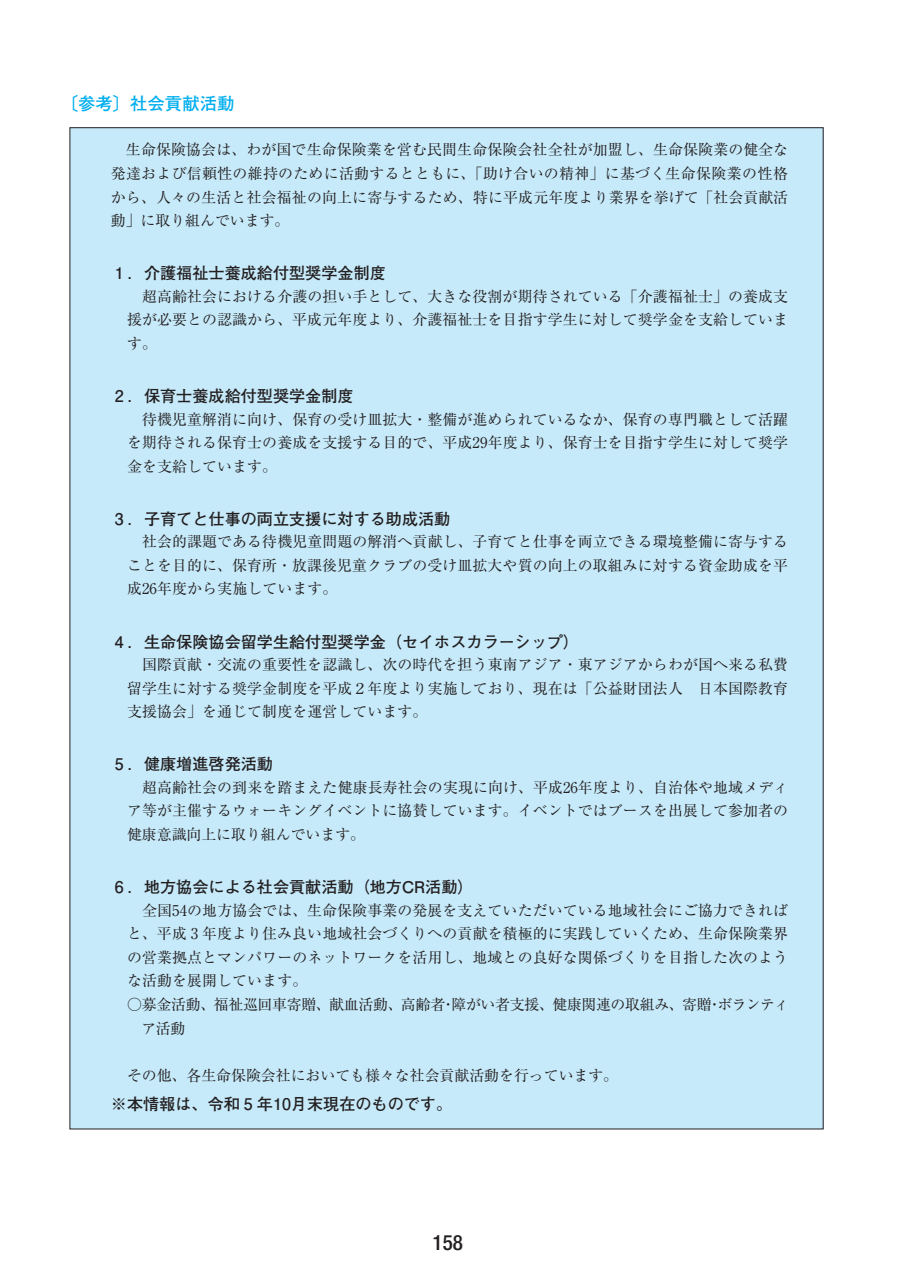
<style>
.page{position:relative;width:903px;height:1275px;background:#fff}
.page>*{position:absolute;margin:0;border:0;box-sizing:border-box;transform-origin:0 0}
.t1{font:500 condensed 21px "Helvetica Neue LT Std";color:#231f20}
.t2{font:700 17.32px "Futo Go B101 Pro";color:#00aeef}
.t3{font:700 16.1px "Futo Go B101 Pro";color:#231f20}
.t4{font:14.88px/23.6px "Ryumin Pro";letter-spacing:.01em;color:#231f20;text-align:justify}
.t5{font:14.88px/23.6px "Ryumin Pro";letter-spacing:-.015em;color:#231f20}
</style>
<div class="page">
<div style="left:70px;top:128px;width:753px;height:1001px;background:#c6eafa"></div>
<p class="t2" style="left:61px;top:89px;width:175px">〔参考〕社会貢献活動</p>
<p class="t4" style="left:111px;top:137px;width:679px">　生命保険協会は、わが国で生命保険業を営む民間生命保険会社全社が加盟し、生命保険業の健全な発達および信頼性の維持のために活動するとともに、「助け合いの精神」に基づく生命保険業の性格から、人々の生活と社会福祉の向上に寄与するため、特に平成元年度より業界を挙げて「社会貢献活動」に取り組んでいます。</p>
<p class="t3" style="left:115px;top:260px;width:272px">1 ．介護福祉士養成給付型奨学金制度</p>
<p class="t4" style="left:127px;top:283px;width:663px">　超高齢社会における介護の担い手として、大きな役割が期待されている「介護福祉士」の養成支援が必要との認識から、平成元年度より、介護福祉士を目指す学生に対して奨学金を支給しています。</p>
<p class="t3" style="left:115px;top:383px;width:240px">2 ．保育士養成給付型奨学金制度</p>
<p class="t4" style="left:127px;top:406px;width:663px">　待機児童解消に向け、保育の受け皿拡大・整備が進められているなか、保育の専門職として活躍を期待される保育士の養成を支援する目的で、平成29年度より、保育士を目指す学生に対して奨学金を支給しています。</p>
<p class="t3" style="left:115px;top:506px;width:337px">3 ．子育てと仕事の両立支援に対する助成活動</p>
<p class="t4" style="left:127px;top:529px;width:663px">　社会的課題である待機児童問題の解消へ貢献し、子育てと仕事を両立できる環境整備に寄与することを目的に、保育所・放課後児童クラブの受け皿拡大や質の向上の取組みに対する資金助成を平成26年度から実施しています。</p>
<p class="t3" style="left:115px;top:629px;width:466px">4 ．生命保険協会留学生給付型奨学金（セイホスカラーシップ）</p>
<p class="t4" style="left:127px;top:652px;width:663px">　国際貢献・交流の重要性を認識し、次の時代を担う東南アジア・東アジアからわが国へ来る私費留学生に対する奨学金制度を平成２年度より実施しており、現在は「公益財団法人　日本国際教育支援協会」を通じて制度を運営しています。</p>
<p class="t3" style="left:115px;top:751px;width:160px">5 ．健康増進啓発活動</p>
<p class="t4" style="left:127px;top:774px;width:663px">　超高齢社会の到来を踏まえた健康長寿社会の実現に向け、平成26年度より、自治体や地域メディア等が主催するウォーキングイベントに協賛しています。イベントではブースを出展して参加者の健康意識向上に取り組んでいます。</p>
<p class="t3" style="left:115px;top:874px;width:360px">6 ．地方協会による社会貢献活動（地方CR活動）</p>
<p class="t4" style="left:127px;top:897px;width:663px">　全国54の地方協会では、生命保険事業の発展を支えていただいている地域社会にご協力できればと、平成 3 年度より住み良い地域社会づくりへの貢献を積極的に実践していくため、生命保険業界の営業拠点とマンパワーのネットワークを活用し、地域との良好な関係づくりを目指した次のような活動を展開しています。</p>
<p class="t5" style="left:141px;top:991px;width:649px;text-indent:-14px">○募金活動、福祉巡回車寄贈、献血活動、高齢者・障がい者支援、健康関連の取組み、寄贈・ボランティア活動</p>
<p class="t4" style="left:127px;top:1062px;width:493px">その他、各生命保険会社においても様々な社会貢献活動を行っています。</p>
<p class="t3" style="left:111px;top:1091px;width:343px">※本情報は、令和 5 年10月末現在のものです。</p>
<h1 class="t1" style="left:433px;top:1230px;width:32px">158</h1>
</div>
